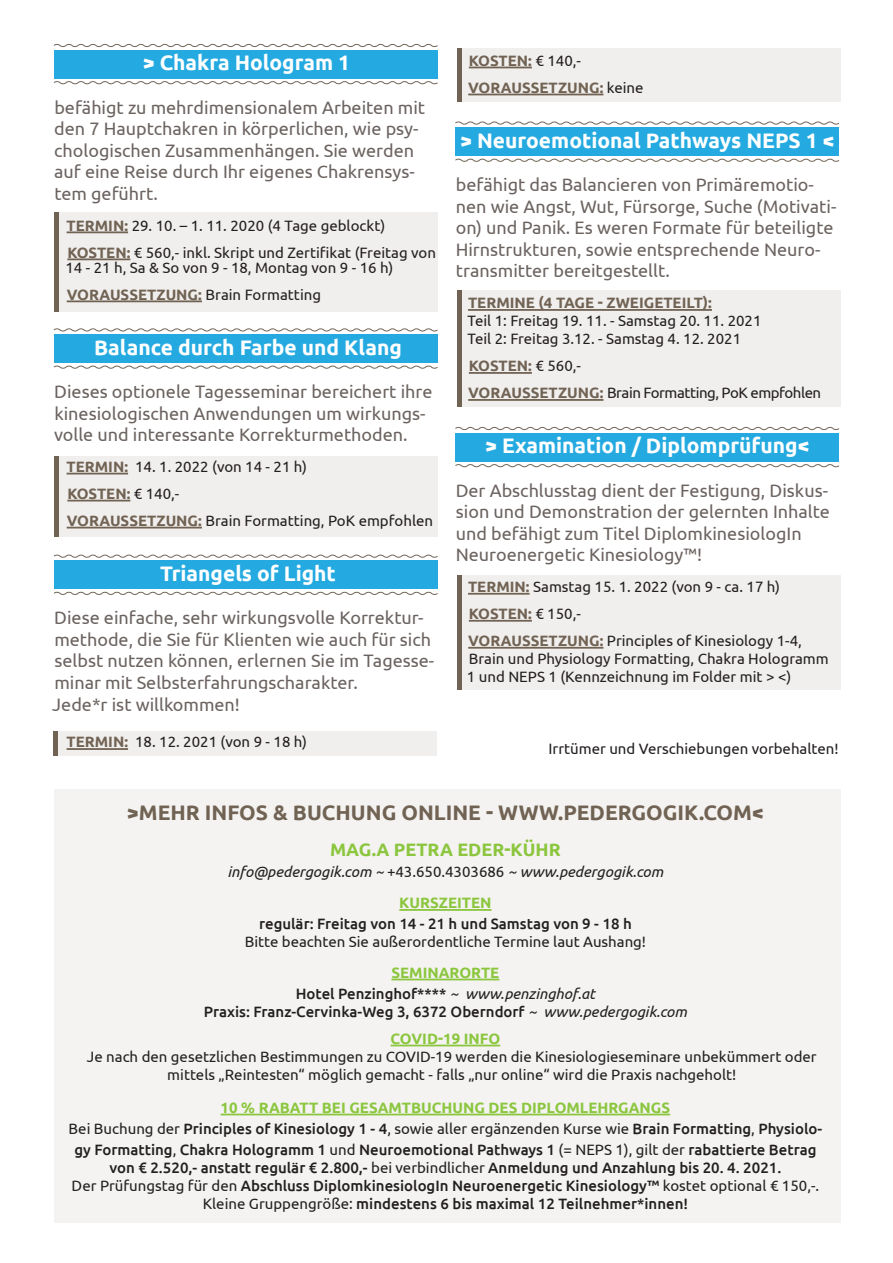
<style>
.page{position:relative;width:893px;height:1263px;background:#fff}
.page>*{position:absolute;margin:0;border:0;box-sizing:border-box;transform-origin:0 0}
.überschriften{font:700 21px "Ubuntu";color:#fff}
.t1{font:700 21px "Ubuntu";color:#716354}
.t2{font:18px/21.6px "Ubuntu";color:#6b6360}
.t3{font:700 18px "Ubuntu";color:#8bc63e}
.t4{font:15px/18px "Ubuntu";color:#231f20}
.t5{font:500 15px/18px "Ubuntu";color:#231f20;text-align:center}
.t6{font:700 15px "Ubuntu";color:#716354}
.t7{font:700 15px "Ubuntu";color:#8bc63e}
.t8{font:italic 15px "Ubuntu";color:#231f20}
.t9{font:15px "Ubuntu";letter-spacing:-.03em;color:#231f20}
.s1{font-weight:700;color:#716354}
.s2{font-weight:400;color:#231f20}
.s3{font-style:normal}
.s4{font-weight:400;font-style:italic}
.s5{font-weight:400}
</style>
<div class="page">
<div style="left:54px;top:789px;width:786px;height:433px;background:#f4f3f1"></div>
<hr style="left:399px;top:909px;width:93px;height:2px;background:#8bc63e">
<hr style="left:391px;top:978px;width:108px;height:2px;background:#8bc63e">
<hr style="left:391px;top:1044px;width:109px;height:2px;background:#8bc63e">
<hr style="left:221px;top:1113px;width:449px;height:2px;background:#8bc63e">
<div style="left:457px;top:48px;width:383px;height:54px;background:#f1efed"></div>
<div style="left:457px;top:48px;width:5px;height:54px;background:#716354"></div>
<div style="left:54px;top:456px;width:383px;height:80px;background:#f1efed"></div>
<hr style="left:54px;top:456px;width:4px;height:80px;background:#716354">
<div style="left:53px;top:731px;width:384px;height:25px;background:#f1efed"></div>
<div style="left:53px;top:731px;width:5px;height:25px;background:#716354"></div>
<div style="left:54px;top:212px;width:383px;height:100px;background:#f1efed"></div>
<hr style="left:54px;top:212px;width:4px;height:100px;background:#716354">
<div style="left:457px;top:290px;width:383px;height:117px;background:#f1efed"></div>
<hr style="left:457px;top:290px;width:4px;height:117px;background:#716354">
<div style="left:457px;top:575px;width:383px;height:114px;background:#f1efed"></div>
<div style="left:457px;top:575px;width:5px;height:114px;background:#716354"></div>
<div style="left:54px;top:50px;width:383px;height:28px;background:#24aae1"></div>
<svg style="left:53px;top:81px;width:385px;height:4px"></svg>
<svg style="left:53px;top:44px;width:385px;height:3px"></svg>
<hr style="left:67px;top:231px;width:61px;height:2px;background:#716354">
<hr style="left:67px;top:258px;width:63px;height:2px;background:#716354">
<hr style="left:67px;top:300px;width:135px;height:2px;background:#716354">
<div style="left:54px;top:334px;width:383px;height:29px;background:#24aae1"></div>
<svg style="left:53px;top:365px;width:385px;height:4px"></svg>
<svg style="left:53px;top:328px;width:385px;height:4px"></svg>
<hr style="left:67px;top:473px;width:61px;height:1px;background:#716354">
<hr style="left:67px;top:500px;width:63px;height:1px;background:#716354">
<hr style="left:67px;top:527px;width:135px;height:1px;background:#716354">
<div style="left:54px;top:560px;width:383px;height:29px;background:#24aae1"></div>
<svg style="left:54px;top:591px;width:384px;height:4px"></svg>
<svg style="left:53px;top:554px;width:385px;height:4px"></svg>
<hr style="left:67px;top:748px;width:61px;height:2px;background:#716354">
<hr style="left:469px;top:67px;width:63px;height:1px;background:#716354">
<hr style="left:468px;top:94px;width:135px;height:1px;background:#716354">
<div style="left:455px;top:127px;width:384px;height:29px;background:#24aae1"></div>
<svg style="left:455px;top:158px;width:385px;height:4px"></svg>
<svg style="left:455px;top:121px;width:385px;height:4px"></svg>
<hr style="left:468px;top:309px;width:244px;height:2px;background:#716354">
<hr style="left:469px;top:372px;width:63px;height:2px;background:#716354">
<hr style="left:468px;top:399px;width:135px;height:2px;background:#716354">
<div style="left:455px;top:433px;width:384px;height:28px;background:#24aae1"></div>
<svg style="left:455px;top:464px;width:384px;height:4px"></svg>
<svg style="left:455px;top:427px;width:385px;height:3px"></svg>
<hr style="left:468px;top:593px;width:62px;height:2px;background:#716354">
<hr style="left:469px;top:620px;width:63px;height:2px;background:#716354">
<hr style="left:468px;top:647px;width:135px;height:2px;background:#716354">
<p class="überschriften" style="left:143px;top:50px;width:209px">&gt; Chakra Hologram 1</p>
<p class="t2" style="left:54px;top:96px;width:372px">befähigt zu mehrdimensionalem Arbeiten mit den 7 Hauptchakren in körperlichen, wie psy&shy;chologischen Zusammenhängen. Sie werden auf eine Reise durch Ihr eigenes Chakrensys&shy;tem geführt.</p>
<p class="t4" style="left:67px;top:216px;width:320px"><span class="s1">TERMIN:</span> 29. 10. – 1. 11. 2020 (4 Tage geblockt)</p>
<p class="t4" style="left:65px;top:244px;width:372px;line-height:15px"><span class="s1">KOSTEN:</span> € 560,- inkl. Skript und Zertifikat (Freitag von<br>14 - 21 h, Sa &amp; So von 9 - 18, Montag von 9 - 16 h)</p>
<p class="t4" style="left:67px;top:285px;width:256px"><span class="s1">VORAUSSETZUNG:</span> Brain Formatting</p>
<p class="überschriften" style="left:94px;top:334px;width:309px">Balance durch Farbe und Klang</p>
<p class="t2" style="left:54px;top:380px;width:380px">Dieses optionele Tagesseminar bereichert ihre kinesiologischen Anwendungen um wirkungs&shy;volle und interessante Korrekturmethoden.</p>
<p class="t4" style="left:67px;top:457px;width:242px"><span class="s1">TERMIN:</span> 14. 1. 2022 (von 14 - 21 h)</p>
<p class="t6" style="left:67px;top:484px;width:113px">KOSTEN: <span class="s2">€ 140,-</span></p>
<p class="t4" style="left:67px;top:511px;width:368px"><span class="s1">VORAUSSETZUNG:</span> Brain Formatting, PoK empfohlen</p>
<p class="überschriften" style="left:160px;top:561px;width:177px">Triangels of Light</p>
<p class="t2" style="left:52px;top:606px;width:384px">Diese einfache, sehr wirkungsvolle Korrektur&shy;methode, die Sie für Klienten wie auch für sich selbst nutzen können, erlernen Sie im Tagesse&shy;minar mit Selbsterfahrungscharakter.<br>Jede*r ist willkommen!</p>
<p class="t4" style="left:67px;top:732px;width:242px"><span class="s1">TERMIN:</span> 18. 12. 2021 (von 9 - 18 h)</p>
<p class="t6" style="left:469px;top:51px;width:114px">KOSTEN: <span class="s2">€ 140,-</span></p>
<p class="t6" style="left:468px;top:78px;width:177px">VORAUSSETZUNG: <span class="s2">keine</span></p>
<p class="überschriften" style="left:460px;top:128px;width:376px">&gt; Neuroemotional Pathways NEPS 1 &lt;</p>
<p class="t2" style="left:456px;top:173px;width:382px">befähigt das Balancieren von Primäremotio&shy;nen wie Angst, Wut, Fürsorge, Suche (Motivati&shy;on) und Panik. Es weren Formate für beteiligte Hirnstrukturen, sowie entsprechende Neuro&shy;transmitter bereitgestellt.</p>
<p class="t6" style="left:468px;top:294px;width:245px">TERMINE (4 TAGE - ZWEIGETEILT):</p>
<p class="t4" style="left:467px;top:311px;width:296px">Teil 1: Freitag 19. 11. - Samstag 20. 11. 2021</p>
<p class="t4" style="left:467px;top:329px;width:275px">Teil 2: Freitag 3.12. - Samstag 4. 12. 2021</p>
<p class="t6" style="left:469px;top:357px;width:114px">KOSTEN: <span class="s2">€ 560,-</span></p>
<p class="t9" style="left:468px;top:384px;width:355px"><span class="s1">VORAUSSETZUNG:</span> Brain Formatting, PoK empfohlen</p>
<p class="überschriften" style="left:485px;top:433px;width:326px">&gt; Examination / Diplomprüfung&lt;</p>
<p class="t2" style="left:456px;top:479px;width:376px">Der Abschlusstag dient der Festigung, Diskus&shy;sion und Demonstration der gelernten Inhalte und befähigt zum Titel DiplomkinesiologIn Neuroenergetic Kinesiology™!</p>
<p class="t4" style="left:468px;top:577px;width:313px"><span class="s1">TERMIN:</span> Samstag 15. 1. 2022 (von 9 - ca. 17 h)</p>
<p class="t6" style="left:469px;top:604px;width:113px">KOSTEN: <span class="s2">€ 150,-</span></p>
<p class="t4" style="left:467px;top:631px;width:363px"><span class="s1">VORAUSSETZUNG:</span> Principles of Kinesiology 1-4,<br>Brain und Physiology Formatting, Chakra Hologramm<br>1 und NEPS 1 (Kennzeichnung im Folder mit &gt; &lt;)</p>
<p class="t4" style="left:548px;top:739px;width:291px">Irrtümer und Verschiebungen vorbehalten!</p>
<p class="t1" style="left:127px;top:800px;width:638px">&gt;MEHR INFOS &amp; BUCHUNG ONLINE - WWW.PEDERGOGIK.COM&lt;</p>
<p class="t3" style="left:330px;top:839px;width:232px">MAG.A PETRA EDER-KÜHR</p>
<p class="t8" style="left:227px;top:863px;width:437px">info@pedergogik.com ~ <span class="s3">+43.650.4303686</span> ~ www.pedergogik.com</p>
<p class="t7" style="left:399px;top:894px;width:94px">KURSZEITEN</p>
<p class="t5" style="left:259px;top:914px;width:374px">regulär: Freitag von 14 - 21 h und Samstag von 9 - 18 h</p>
<p class="t4" style="left:245px;top:932px;width:403px">Bitte beachten Sie außerordentliche Termine laut Aushang!</p>
<p class="t7" style="left:391px;top:963px;width:109px">SEMINARORTE</p>
<p class="t5" style="left:296px;top:984px;width:301px">Hotel Penzinghof**** <span class="s4">~ www.penzinghof.at</span></p>
<p class="t5" style="left:204px;top:1002px;width:485px">Praxis: Franz-Cervinka-Weg 3, 6372 Oberndorf <span class="s4">~ www.pedergogik.com</span></p>
<p class="t7" style="left:391px;top:1029px;width:111px">COVID-19 INFO</p>
<p class="t4" style="left:87px;top:1047px;width:731px;text-align:center">Je nach den gesetzlichen Bestimmungen zu COVID-19 werden die Kinesiologieseminare unbekümmert oder mittels „Reintesten“ möglich gemacht - falls „nur online“ wird die Praxis nachgeholt!</p>
<p class="t7" style="left:221px;top:1098px;width:451px">10 % RABATT BEI GESAMTBUCHUNG DES DIPLOMLEHRGANGS</p>
<p class="t5" style="left:69px;top:1117px;width:755px;line-height:21px"><span class="s5">Bei Buchung der</span> Principles of Kinesiology 1 - 4<span class="s5">, sowie aller ergänzenden Kurse wie</span> Brain Formatting<span class="s5">,</span> Physiolo&shy;gy Formatting<span class="s5">,</span> Chakra Hologramm 1 <span class="s5">und</span> Neuroemotional Pathways 1 <span class="s5">(= NEPS 1), gilt der</span> rabattierte Betrag</p>
<p class="t5" style="left:72px;top:1158px;width:749px">von € 2.520,- anstatt regulär € 2.800,- <span class="s5">bei verbindlicher</span> Anmeldung und Anzahlung bis 20. 4. 2021.<br><span class="s5">Der Prüfungstag für den</span> Abschluss DiplomkinesiologIn Neuroenergetic Kinesiology™ <span class="s5">kostet optional € 150,-.<br>Kleine Gruppengröße:</span> mindestens 6 bis maximal 12 Teilnehmer*innen!</p>
</div>
